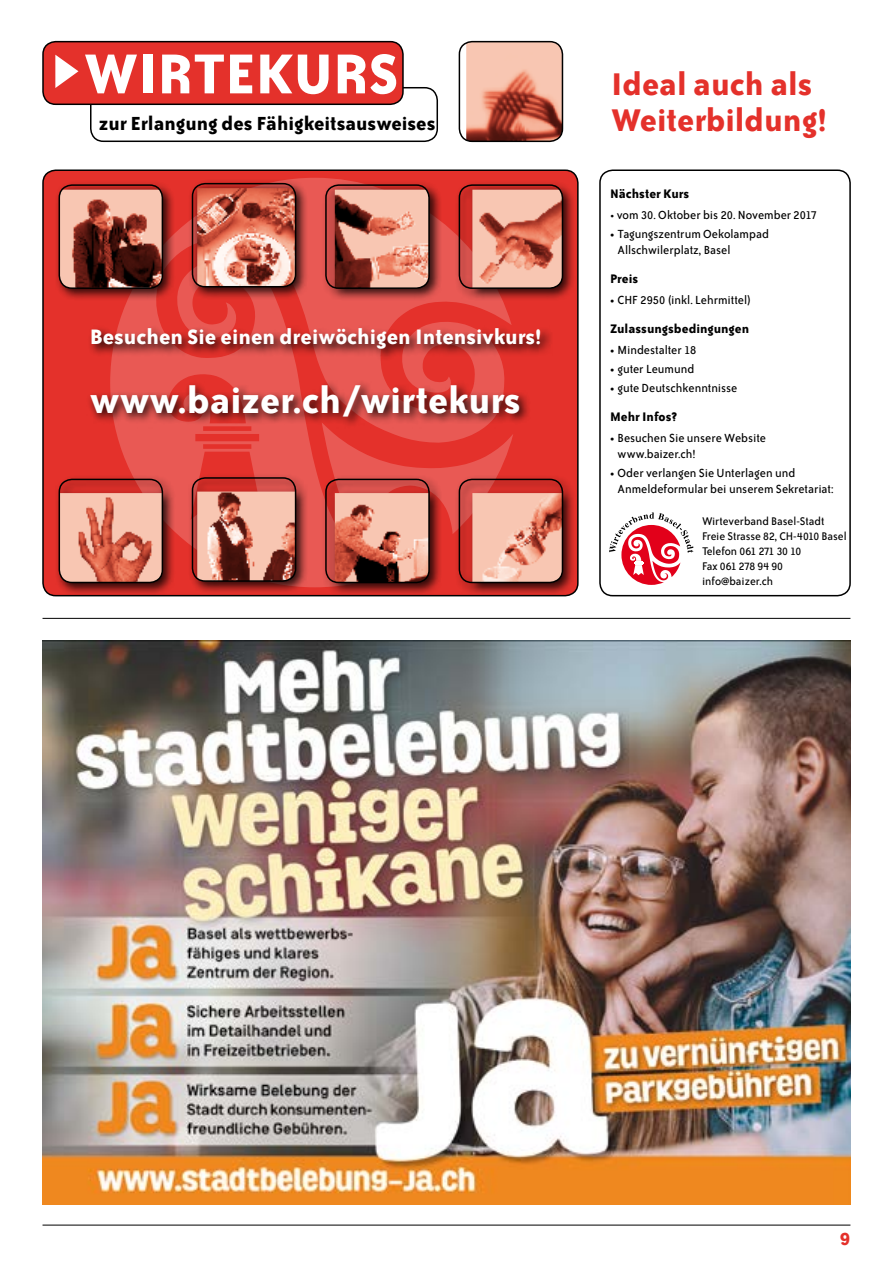
<style>
.page{position:relative;width:893px;height:1263px;background:#fff}
.page>*{position:absolute;margin:0;border:0;box-sizing:border-box;transform-origin:0 0}
.t1{font:700 64.5px "Bailey Sans ITC";letter-spacing:-.005em;color:#fff}
.t2{font:700 42px "Bailey Sans ITC";color:#fff}
.t3{font:700 36px/36px "Bailey Sans ITC";color:#e4312b}
.t4{font:700 24px "Bailey Sans ITC";color:#fff}
.t5{font:700 21.75px "Bailey Sans ITC";color:#000}
.t6{font:700 21px "Bailey Sans ITC";color:#e4312b}
.t7{font:700 14.25px "Bailey Sans ITC";color:#000}
.t8{font:13.5px/16.2px "Bailey Sans ITC";letter-spacing:-.005em;color:#000}
.t9{font:12.75px/15px "Bailey Sans ITC";color:#000}
.s1{font-weight:700}
</style>
<div class="page">
<hr style="left:43px;top:1225px;width:807px;height:1px;background:#000">
<img style="left:43px;top:641px;width:807px;height:563px">
<hr style="left:43px;top:618px;width:807px;height:1px;background:#000">
<div style="left:90px;top:87px;width:348px;height:55px;border:2px solid #000;border-radius:13px"></div>
<div style="left:43px;top:42px;width:360px;height:62px;background:#e4312b;border-radius:13px"></div>
<div style="left:42px;top:41px;width:362px;height:64px;border:2px solid #000;border-radius:13px"></div>
<svg style="left:55px;top:55px;width:23px;height:33px"></svg>
<div style="left:43px;top:170px;width:535px;height:426px;background:#e4312b;border-radius:13px"></div>
<div style="left:42px;top:169px;width:537px;height:427px;border:2px solid #000;border-radius:13px"></div>
<img style="left:466px;top:42px;width:96px;height:99px">
<div style="left:459px;top:41px;width:104px;height:101px;border:2px solid #000;border-radius:13px"></div>
<div style="left:599px;top:169px;width:252px;height:427px;border:2px solid #000;border-radius:13px"></div>
<svg style="left:115px;top:178px;width:398px;height:409px;fill:#e95954"></svg>
<div style="left:86px;top:325px;width:467px;height:104px;background:#000;opacity:.8"></div>
<div style="left:55px;top:475px;width:120px;height:120px;background:#000;opacity:.8"></div>
<img style="left:60px;top:493px;width:102px;height:89px">
<div style="left:59px;top:479px;width:104px;height:104px;border:2px solid #000;border-radius:13px"></div>
<div style="left:188px;top:474px;width:120px;height:120px;background:#000;opacity:.8"></div>
<img style="left:197px;top:492px;width:99px;height:89px">
<div style="left:192px;top:477px;width:104px;height:105px;border:2px solid #000;border-radius:13px"></div>
<div style="left:322px;top:475px;width:120px;height:120px;background:#000;opacity:.8"></div>
<img style="left:335px;top:493px;width:94px;height:89px">
<div style="left:325px;top:479px;width:105px;height:104px;border:2px solid #000;border-radius:13px"></div>
<div style="left:455px;top:475px;width:120px;height:120px;background:#000;opacity:.8"></div>
<img style="left:472px;top:493px;width:90px;height:89px">
<div style="left:459px;top:479px;width:104px;height:104px;border:2px solid #000;border-radius:13px"></div>
<div style="left:55px;top:181px;width:120px;height:120px;background:#000;opacity:.8"></div>
<img style="left:59px;top:190px;width:103px;height:98px">
<div style="left:59px;top:184px;width:104px;height:105px;border:2px solid #000;border-radius:13px"></div>
<div style="left:188px;top:179px;width:120px;height:120px;background:#000;opacity:.8"></div>
<img style="left:197px;top:188px;width:99px;height:99px">
<div style="left:192px;top:183px;width:104px;height:104px;border:2px solid #000;border-radius:13px"></div>
<div style="left:322px;top:181px;width:120px;height:120px;background:#000;opacity:.8"></div>
<img style="left:335px;top:190px;width:94px;height:98px">
<div style="left:325px;top:184px;width:105px;height:105px;border:2px solid #000;border-radius:13px"></div>
<div style="left:455px;top:181px;width:120px;height:120px;background:#000;opacity:.8"></div>
<img style="left:472px;top:190px;width:90px;height:98px">
<div style="left:459px;top:184px;width:104px;height:105px;border:2px solid #000;border-radius:13px"></div>
<svg style="left:609px;top:512px;width:84px;height:73px"></svg>
<h1 class="t1" style="left:84px;top:39px;width:316px">WIRTEKURS</h1>
<h3 class="t5" style="left:99px;top:111px;width:338px">zur Erlangung des Fähigkeitsausweises</h3>
<h3 class="t4" style="left:90px;top:324px;width:453px">Besuchen Sie einen dreiwöchigen Intensivkurs!</h3>
<h2 class="t2" style="left:90px;top:377px;width:432px">www.baizer.ch/wirtekurs</h2>
<h3 class="t3" style="left:611px;top:66px;width:217px">Ideal auch als<br>Weiterbildung!</h3>
<p class="t7" style="left:610px;top:186px;width:81px">Nächster Kurs</p>
<p class="t8" style="left:610px;top:207px;width:208px">• vom 30. Oktober bis 20. November 2017</p>
<p class="t8" style="left:618px;top:226px;width:153px;text-indent:-8px"><span class="s1">•</span> Tagungszentrum Oekolampad<br>Allschwilerplatz, Basel</p>
<p class="t7" style="left:610px;top:271px;width:30px">Preis</p>
<p class="t8" style="left:610px;top:292px;width:142px"><span class="s1">•</span> CHF 2950 (inkl. Lehrmittel)</p>
<p class="t7" style="left:610px;top:321px;width:141px">Zulassungsbedingungen</p>
<p class="t8" style="left:610px;top:342px;width:88px"><span class="s1">•</span> Mindestalter 18</p>
<p class="t8" style="left:610px;top:361px;width:86px"><span class="s1">•</span> guter Leumund</p>
<p class="t8" style="left:610px;top:380px;width:129px"><span class="s1">•</span> gute Deutschkenntnisse</p>
<p class="t7" style="left:610px;top:409px;width:69px">Mehr Infos?</p>
<p class="t8" style="left:618px;top:430px;width:150px;text-indent:-8px"><span class="s1">•</span> Besuchen Sie unsere Website www.baizer.ch!</p>
<p class="t8" style="left:618px;top:465px;width:217px;text-indent:-8px"><span class="s1">•</span> Oder verlangen Sie Unterlagen und<br>Anmeldeformular bei unserem Sekretariat:</p>
<p class="t9" style="left:702px;top:514px;width:146px">Wirteverband Basel-Stadt<br>Freie Strasse 82, CH-4010 Basel<br>Telefon 061 271 30 10<br>Fax 061 278 94 90 info@baizer.ch</p>
<h3 class="t6" style="left:840px;top:1228px;width:12px">9</h3>
</div>
